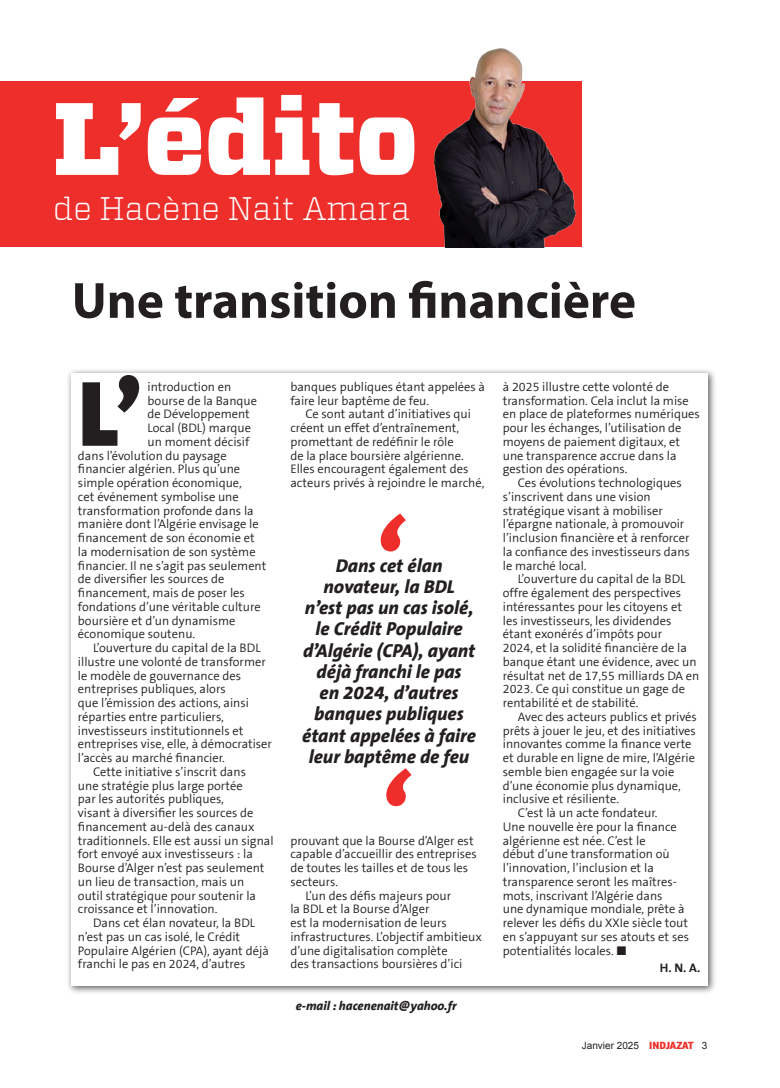
<style>
.page{position:relative;width:780px;height:1088px;background:#fff}
.page>*{position:absolute;margin:0;border:0;box-sizing:border-box;transform-origin:0 0}
.t1{font:italic 800 106.25px "The Sans B8";color:#ee2e2b}
.t2{font:900 102.5px "Vitesse";color:#fff}
.t3{font:900 94px "The Sans B9";color:#231f20}
.t4{font:700 51.25px "Myriad Pro";color:#231f20}
.t5{font:300 32.5px "Vitesse";color:#fff}
.t6{font:italic 800 18.75px/21.2px "The Sans B8";color:#231f20;text-align:center}
.t7{font:300 12.5px "The Sans B4";color:#231f20}
.t8{font:italic 800 12.5px "The Sans B8";color:#231f20}
.t9{font:700 12.5px "The Sans B7";color:#231f20}
.t10{font:10px "Arial";color:#231f20}
.s1{font-family:"Ronnia";font-weight:800;color:#ee2e2b}
</style>
<div class="page">
<div style="left:66px;top:368px;width:650px;height:627px;background:#231f20;opacity:.75"></div>
<div style="left:71px;top:373px;width:636px;height:612px;background:#fff"></div>
<div style="left:0;top:81px;width:581px;height:166px;background:#ee2e2b"></div>
<img style="left:433px;top:48px;width:149px;height:199px">
<p class="t2" style="left:53px;top:70px;width:366px">L’édito</p>
<p class="t5" style="left:53px;top:187px;width:358px">de Hacène Nait Amara</p>
<p class="t4" style="left:72px;top:267px;width:565px">Une transition financière</p>
<p class="t3" style="left:78px;top:363px;width:66px">L’</p>
<p class="t7" style="left:147px;top:380px;width:85px">introduction en</p>
<p class="t7" style="left:147px;top:394px;width:111px">bourse de la Banque</p>
<p class="t7" style="left:147px;top:408px;width:104px">de Développement</p>
<p class="t7" style="left:147px;top:421px;width:105px">Local (BDL) marque</p>
<p class="t7" style="left:147px;top:435px;width:103px">un moment décisif</p>
<p class="t7" style="left:78px;top:449px;width:150px">dans l’évolution du paysage</p>
<p class="t7" style="left:78px;top:463px;width:164px">financier algérien. Plus qu’une</p>
<p class="t7" style="left:78px;top:476px;width:165px">simple opération économique,</p>
<p class="t7" style="left:78px;top:490px;width:162px">cet événement symbolise une</p>
<p class="t7" style="left:78px;top:504px;width:177px">transformation profonde dans la</p>
<p class="t7" style="left:78px;top:518px;width:182px">manière dont l’Algérie envisage le</p>
<p class="t7" style="left:78px;top:531px;width:178px">financement de son économie et</p>
<p class="t7" style="left:78px;top:545px;width:179px">la modernisation de son système</p>
<p class="t7" style="left:78px;top:559px;width:190px">financier. Il ne s’agit pas seulement</p>
<p class="t7" style="left:78px;top:573px;width:148px">de diversifier les sources de</p>
<p class="t7" style="left:78px;top:586px;width:168px">financement, mais de poser les</p>
<p class="t7" style="left:78px;top:600px;width:184px">fondations d’une véritable culture</p>
<p class="t7" style="left:78px;top:614px;width:159px">boursière et d’un dynamisme</p>
<p class="t7" style="left:78px;top:628px;width:119px">économique soutenu.</p>
<p class="t7" style="left:93px;top:641px;width:169px">L’ouverture du capital de la BDL</p>
<p class="t7" style="left:78px;top:655px;width:189px">illustre une volonté de transformer</p>
<p class="t7" style="left:78px;top:669px;width:164px">le modèle de gouvernance des</p>
<p class="t7" style="left:78px;top:683px;width:149px">entreprises publiques, alors</p>
<p class="t7" style="left:78px;top:696px;width:172px">que l’émission des actions, ainsi</p>
<p class="t7" style="left:78px;top:710px;width:147px">réparties entre particuliers,</p>
<p class="t7" style="left:78px;top:724px;width:167px">investisseurs institutionnels et</p>
<p class="t7" style="left:78px;top:738px;width:195px">entreprises vise, elle, à démocratiser</p>
<p class="t7" style="left:78px;top:751px;width:148px">l’accès au marché financier.</p>
<p class="t7" style="left:93px;top:765px;width:154px">Cette initiative s’inscrit dans</p>
<p class="t7" style="left:78px;top:779px;width:166px">une stratégie plus large portée</p>
<p class="t7" style="left:78px;top:793px;width:147px">par les autorités publiques,</p>
<p class="t7" style="left:78px;top:806px;width:177px">visant à diversifier les sources de</p>
<p class="t7" style="left:78px;top:820px;width:178px">financement au-delà des canaux</p>
<p class="t7" style="left:78px;top:834px;width:197px">traditionnels. Elle est aussi un signal</p>
<p class="t7" style="left:78px;top:848px;width:176px">fort envoyé aux investisseurs : la</p>
<p class="t7" style="left:78px;top:861px;width:188px">Bourse d’Alger n’est pas seulement</p>
<p class="t7" style="left:78px;top:875px;width:168px">un lieu de transaction, mais un</p>
<p class="t7" style="left:78px;top:889px;width:180px">outil stratégique pour soutenir la</p>
<p class="t7" style="left:78px;top:903px;width:141px">croissance et l’innovation.</p>
<p class="t7" style="left:93px;top:916px;width:164px">Dans cet élan novateur, la BDL</p>
<p class="t7" style="left:78px;top:930px;width:164px">n’est pas un cas isolé, le Crédit</p>
<p class="t7" style="left:78px;top:944px;width:192px">Populaire Algérien (CPA), ayant déjà</p>
<p class="t7" style="left:78px;top:958px;width:169px">franchi le pas en 2024, d’autres</p>
<p class="t7" style="left:290px;top:380px;width:196px">banques publiques étant appelées à</p>
<p class="t7" style="left:290px;top:394px;width:140px">faire leur baptême de feu.</p>
<p class="t7" style="left:305px;top:408px;width:167px">Ce sont autant d’initiatives qui</p>
<p class="t7" style="left:290px;top:421px;width:170px">créent un effet d’entraînement,</p>
<p class="t7" style="left:290px;top:435px;width:165px">promettant de redéfinir le rôle</p>
<p class="t7" style="left:290px;top:449px;width:175px">de la place boursière algérienne.</p>
<p class="t7" style="left:290px;top:463px;width:179px">Elles encouragent également des</p>
<p class="t7" style="left:290px;top:476px;width:195px">acteurs privés à rejoindre le marché,</p>
<p class="t1" style="left:402px;top:625px;width:31px;rotate:-180deg">‚</p>
<p class="t6" style="left:302px;top:555px;width:175px">Dans cet élan novateur, la BDL<br>n’est pas un cas isolé, le Crédit Populaire d’Algérie (CPA), ayant déjà franchi le pas<br>en 2024, d’autres banques publiques étant appelées à faire leur baptême de feu</p>
<p class="t1" style="left:408px;top:880px;width:31px;rotate:-180deg">‚</p>
<p class="t7" style="left:290px;top:834px;width:185px">prouvant que la Bourse d’Alger est</p>
<p class="t7" style="left:290px;top:848px;width:188px">capable d’accueillir des entreprises</p>
<p class="t7" style="left:290px;top:861px;width:179px">de toutes les tailles et de tous les</p>
<p class="t7" style="left:290px;top:875px;width:49px">secteurs.</p>
<p class="t7" style="left:305px;top:889px;width:147px">L’un des défis majeurs pour</p>
<p class="t7" style="left:290px;top:903px;width:140px">la BDL et la Bourse d’Alger</p>
<p class="t7" style="left:290px;top:916px;width:158px">est la modernisation de leurs</p>
<p class="t7" style="left:290px;top:930px;width:193px">infrastructures. L’objectif ambitieux</p>
<p class="t7" style="left:290px;top:944px;width:159px">d’une digitalisation complète</p>
<p class="t7" style="left:290px;top:958px;width:173px">des transactions boursières d’ici</p>
<p class="t8" style="left:296px;top:999px;width:162px">e-mail : hacenenait@yahoo.fr</p>
<p class="t7" style="left:503px;top:380px;width:168px">à 2025 illustre cette volonté de</p>
<p class="t7" style="left:503px;top:394px;width:187px">transformation. Cela inclut la mise</p>
<p class="t7" style="left:503px;top:408px;width:198px">en place de plateformes numériques</p>
<p class="t7" style="left:503px;top:421px;width:180px">pour les échanges, l’utilisation de</p>
<p class="t7" style="left:503px;top:435px;width:179px">moyens de paiement digitaux, et</p>
<p class="t7" style="left:503px;top:449px;width:175px">une transparence accrue dans la</p>
<p class="t7" style="left:503px;top:463px;width:126px">gestion des opérations.</p>
<p class="t7" style="left:518px;top:476px;width:165px">Ces évolutions technologiques</p>
<p class="t7" style="left:503px;top:490px;width:149px">s’inscrivent dans une vision</p>
<p class="t7" style="left:503px;top:504px;width:161px">stratégique visant à mobiliser</p>
<p class="t7" style="left:503px;top:518px;width:183px">l’épargne nationale, à promouvoir</p>
<p class="t7" style="left:503px;top:531px;width:188px">l’inclusion financière et à renforcer</p>
<p class="t7" style="left:503px;top:545px;width:189px">la confiance des investisseurs dans</p>
<p class="t7" style="left:503px;top:559px;width:85px">le marché local.</p>
<p class="t7" style="left:518px;top:573px;width:169px">L’ouverture du capital de la BDL</p>
<p class="t7" style="left:503px;top:586px;width:180px">offre également des perspectives</p>
<p class="t7" style="left:503px;top:600px;width:181px">intéressantes pour les citoyens et</p>
<p class="t7" style="left:503px;top:614px;width:170px">les investisseurs, les dividendes</p>
<p class="t7" style="left:503px;top:628px;width:161px">étant exonérés d’impôts pour</p>
<p class="t7" style="left:503px;top:641px;width:185px">2024, et la solidité financière de la</p>
<p class="t7" style="left:503px;top:655px;width:195px">banque étant une évidence, avec un</p>
<p class="t7" style="left:503px;top:669px;width:198px">résultat net de 17,55 milliards DA en</p>
<p class="t7" style="left:503px;top:683px;width:184px">2023. Ce qui constitue un gage de</p>
<p class="t7" style="left:503px;top:696px;width:137px">rentabilité et de stabilité.</p>
<p class="t7" style="left:518px;top:710px;width:180px">Avec des acteurs publics et privés</p>
<p class="t7" style="left:503px;top:724px;width:195px">prêts à jouer le jeu, et des initiatives</p>
<p class="t7" style="left:503px;top:738px;width:190px">innovantes comme la finance verte</p>
<p class="t7" style="left:503px;top:751px;width:194px">et durable en ligne de mire, l’Algérie</p>
<p class="t7" style="left:503px;top:765px;width:173px">semble bien engagée sur la voie</p>
<p class="t7" style="left:503px;top:779px;width:180px">d’une économie plus dynamique,</p>
<p class="t7" style="left:503px;top:793px;width:118px">inclusive et résiliente.</p>
<p class="t7" style="left:518px;top:806px;width:141px">C’est là un acte fondateur.</p>
<p class="t7" style="left:503px;top:820px;width:175px">Une nouvelle ère pour la finance</p>
<p class="t7" style="left:503px;top:834px;width:144px">algérienne est née. C’est le</p>
<p class="t7" style="left:503px;top:848px;width:168px">début d’une transformation où</p>
<p class="t7" style="left:503px;top:861px;width:153px">l’innovation, l’inclusion et la</p>
<p class="t7" style="left:503px;top:875px;width:175px">transparence seront les maîtres-</p>
<p class="t7" style="left:503px;top:889px;width:161px">mots, inscrivant l’Algérie dans</p>
<p class="t7" style="left:503px;top:903px;width:183px">une dynamique mondiale, prête à</p>
<p class="t7" style="left:503px;top:916px;width:187px">relever les défis du XXIe siècle tout</p>
<p class="t7" style="left:503px;top:930px;width:188px">en s’appuyant sur ses atouts et ses</p>
<p class="t7" style="left:503px;top:944px;width:125px">potentialités locales. ■</p>
<p class="t9" style="left:660px;top:961px;width:42px">H. N. A.</p>
<p class="t10" style="left:581px;top:1039px;width:127px">Janvier 2025 <span class="s1">INDJAZAT</span> 3</p>
</div>
